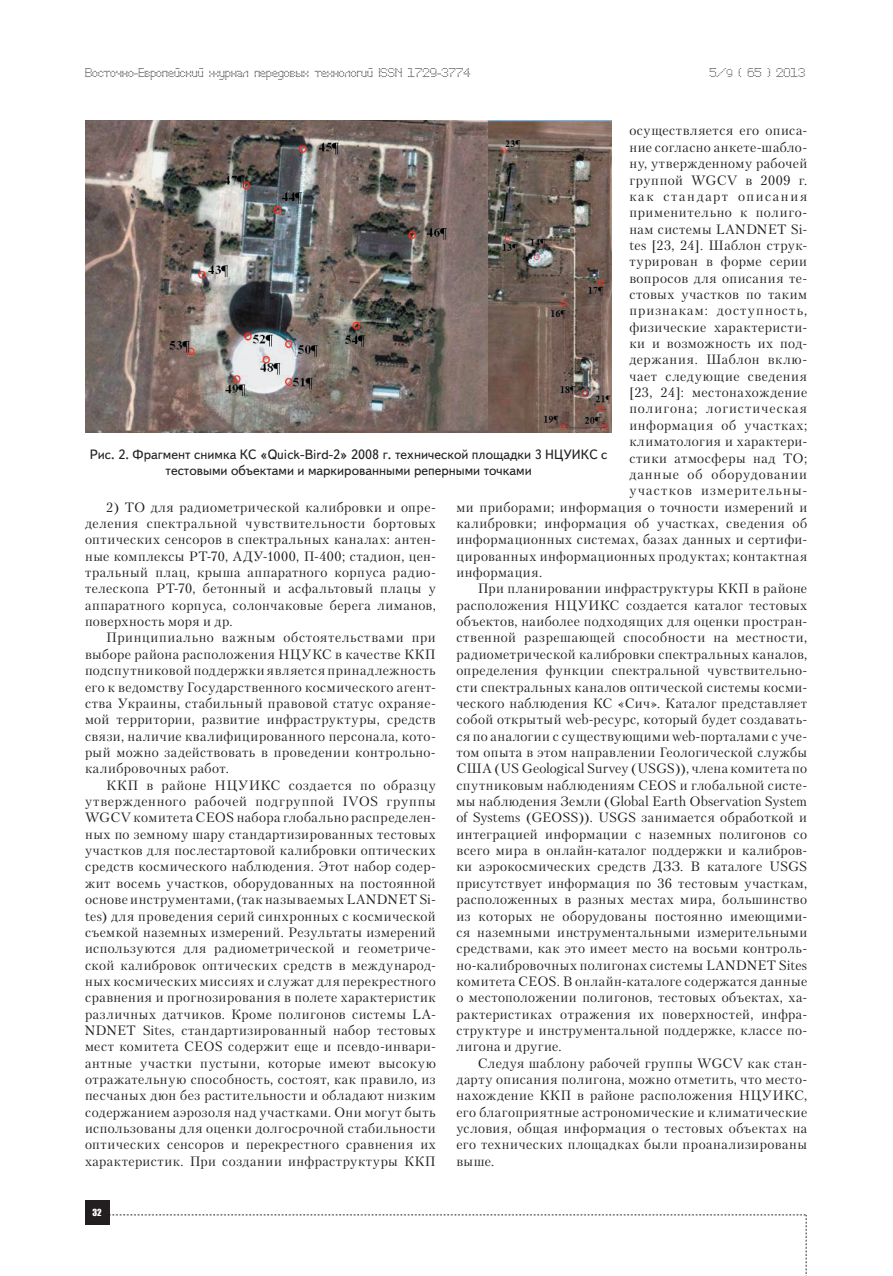
<style>
.page{position:relative;width:893px;height:1276px;background:#fff}
.page>*{position:absolute;margin:0;border:0;box-sizing:border-box;transform-origin:0 0}
.t1{font:13.5px/16.4px "Petersburg C";letter-spacing:.035em;color:#231f20;text-align:justify}
.t2{font:13.5px/16.2px "Text Book C";color:#231f20;text-align:center}
.t3{font:13.5px "Petersburg C";letter-spacing:.01em;color:#231f20}
.t4{font:13.5px "Petersburg C";letter-spacing:.015em;color:#231f20}
.t5{font:13.5px "Petersburg C";letter-spacing:.085em;color:#231f20}
.t6{font:13.5px "Petersburg C";letter-spacing:.055em;color:#231f20}
.t7{font:13.5px "Petersburg C";letter-spacing:.075em;color:#231f20}
.t8{font:13.5px "Petersburg C";letter-spacing:.07em;color:#231f20}
.t9{font:13.5px "Petersburg C";letter-spacing:.12em;color:#231f20}
.t10{font:12px "Perfo";letter-spacing:.015em;color:#231f20}
.t11{font:9px "Impact";color:#fff}
.s1{font-size:10.5px}
</style>
<div class="page">
<div style="left:85px;top:1200px;width:24px;height:25px;background:#231f20"></div>
<svg style="left:109px;top:1214px;width:698px;height:62px"></svg>
<img style="left:85px;top:121px;width:526px;height:311px">
<p class="t10" style="left:85px;top:65px;width:387px">Восточно-Европейский журнал передовых технологий ISSN 1729-3774</p>
<p class="t10" style="left:709px;top:65px;width:97px">5/<span class="s1">9</span> ( 65 ) 2013</p>
<p class="t1" style="left:629px;top:122px;width:179px">осуществляется его описа-</p>
<p class="t1" style="left:629px;top:139px;width:179px">ние согласно анкете-шабло-</p>
<p class="t1" style="left:629px;top:155px;width:179px">ну, утвержденному рабочей</p>
<p class="t1" style="left:629px;top:171px;width:179px">группой WGCV в 2009 г.</p>
<p class="t9" style="left:629px;top:188px;width:179px">как стандарт описания</p>
<p class="t6" style="left:629px;top:204px;width:179px">применительно к полиго-</p>
<p class="t1" style="left:629px;top:220px;width:179px">нам системы LANDNET Si-</p>
<p class="t1" style="left:629px;top:237px;width:179px">tes [23, 24]. Шаблон струк-</p>
<p class="t1" style="left:629px;top:253px;width:179px">турирован в форме серии</p>
<p class="t1" style="left:629px;top:270px;width:179px">вопросов для описания те-</p>
<p class="t1" style="left:629px;top:286px;width:179px">стовых участков по таким</p>
<p class="t5" style="left:629px;top:302px;width:179px">признакам: доступность,</p>
<p class="t1" style="left:629px;top:319px;width:179px">физические характеристи-</p>
<p class="t1" style="left:629px;top:335px;width:179px">ки и возможность их под-</p>
<p class="t1" style="left:629px;top:351px;width:179px">держания. Шаблон вклю-</p>
<p class="t1" style="left:629px;top:368px;width:179px">чает следующие сведения</p>
<p class="t1" style="left:629px;top:384px;width:179px">[23, 24]: местонахождение</p>
<p class="t7" style="left:629px;top:401px;width:179px">полигона; логистическая</p>
<p class="t6" style="left:629px;top:417px;width:179px">информация об участках;</p>
<p class="t1" style="left:629px;top:433px;width:179px">климатология и характери-</p>
<p class="t1" style="left:629px;top:449px;width:179px">стики атмосферы над ТО;</p>
<p class="t8" style="left:629px;top:466px;width:179px">данные об оборудовании</p>
<p class="t5" style="left:629px;top:482px;width:179px">участков измерительны-</p>
<p class="t1" style="left:456px;top:498px;width:352px">ми приборами; информация о точности измерений и</p>
<p class="t1" style="left:456px;top:515px;width:352px">калибровки; информация об участках, сведения об</p>
<p class="t1" style="left:456px;top:531px;width:352px">информационных системах, базах данных и сертифи-</p>
<p class="t1" style="left:456px;top:547px;width:352px">цированных информационных продуктах; контактная</p>
<p class="t1" style="left:456px;top:564px;width:87px">информация.</p>
<p class="t1" style="left:478px;top:580px;width:331px">При планировании инфраструктуры ККП в районе</p>
<p class="t1" style="left:456px;top:597px;width:352px">расположения НЦУИКС создается каталог тестовых</p>
<p class="t1" style="left:456px;top:613px;width:352px">объектов, наиболее подходящих для оценки простран-</p>
<p class="t1" style="left:456px;top:629px;width:352px">ственной разрешающей способности на местности,</p>
<p class="t1" style="left:456px;top:646px;width:352px">радиометрической калибровки спектральных каналов,</p>
<p class="t1" style="left:456px;top:662px;width:352px">определения функции спектральной чувствительно-</p>
<p class="t1" style="left:456px;top:678px;width:352px">сти спектральных каналов оптической системы косми-</p>
<p class="t1" style="left:456px;top:695px;width:352px">ческого наблюдения КС «Сич». Каталог представляет</p>
<p class="t1" style="left:456px;top:711px;width:352px">собой открытый web-ресурс, который будет создавать-</p>
<p class="t1" style="left:456px;top:727px;width:352px">ся по аналогии с существующими web-порталами с уче-</p>
<p class="t1" style="left:456px;top:744px;width:352px">том опыта в этом направлении Геологической службы</p>
<p class="t4" style="left:456px;top:760px;width:352px">США (US Geological Survey (USGS)), члена комитета по</p>
<p class="t1" style="left:456px;top:776px;width:352px">спутниковым наблюдениям CEOS и глобальной систе-</p>
<p class="t3" style="left:456px;top:793px;width:352px">мы наблюдения Земли (Global Earth Observation System</p>
<p class="t1" style="left:456px;top:809px;width:352px">of Systems (GEOSS)). USGS занимается обработкой и</p>
<p class="t1" style="left:456px;top:825px;width:352px">интеграцией информации с наземных полигонов со</p>
<p class="t1" style="left:456px;top:842px;width:352px">всего мира в онлайн-каталог поддержки и калибров-</p>
<p class="t1" style="left:456px;top:858px;width:352px">ки аэрокосмических средств ДЗЗ. В каталоге USGS</p>
<p class="t1" style="left:456px;top:874px;width:352px">присутствует информация по 36 тестовым участкам,</p>
<p class="t1" style="left:456px;top:891px;width:352px">расположенных в разных местах мира, большинство</p>
<p class="t1" style="left:456px;top:907px;width:352px">из которых не оборудованы постоянно имеющими-</p>
<p class="t1" style="left:456px;top:924px;width:352px">ся наземными инструментальными измерительными</p>
<p class="t1" style="left:456px;top:940px;width:352px">средствами, как это имеет место на восьми контроль-</p>
<p class="t1" style="left:456px;top:956px;width:352px">но-калибровочных полигонах системы LANDNET Sites</p>
<p class="t1" style="left:456px;top:973px;width:352px">комитета CEOS. В онлайн-каталоге содержатся данные</p>
<p class="t1" style="left:456px;top:989px;width:352px">о местоположении полигонов, тестовых объектах, ха-</p>
<p class="t1" style="left:456px;top:1005px;width:352px">рактеристиках отражения их поверхностей, инфра-</p>
<p class="t1" style="left:456px;top:1022px;width:352px">структуре и инструментальной поддержке, классе по-</p>
<p class="t1" style="left:456px;top:1038px;width:107px">лигона и другие.</p>
<p class="t1" style="left:478px;top:1054px;width:331px">Следуя шаблону рабочей группы WGCV как стан-</p>
<p class="t1" style="left:456px;top:1071px;width:352px">дарту описания полигона, можно отметить, что место-</p>
<p class="t1" style="left:456px;top:1087px;width:352px">нахождение ККП в районе расположения НЦУИКС,</p>
<p class="t1" style="left:456px;top:1103px;width:352px">его благоприятные астрономические и климатические</p>
<p class="t1" style="left:456px;top:1120px;width:352px">условия, общая информация о тестовых объектах на</p>
<p class="t1" style="left:456px;top:1136px;width:352px">его технических площадках были проанализированы</p>
<p class="t1" style="left:456px;top:1152px;width:39px">выше.</p>
<p class="t2" style="left:90px;top:446px;width:519px">Рис. 2. Фрагмент снимка КС «Quick-Bird-2» 2008 г. технической площадки 3 НЦУИКС с тестовыми объектами и маркированными реперными точками</p>
<p class="t1" style="left:85px;top:498px;width:352px;text-indent:21px">2) ТО для радиометрической калибровки и опре&shy;деления спектральной чувствительности бортовых оптических сенсоров в спектральных каналах: антен&shy;ные комплексы РТ-70, АДУ-1000, П-400; стадион, цен&shy;тральный плац, крыша аппаратного корпуса радио&shy;телескопа РТ-70, бетонный и асфальтовый плацы у аппаратного корпуса, солончаковые берега лиманов, поверхность моря и др.</p>
<p class="t1" style="left:85px;top:629px;width:352px;text-indent:21px">Принципиально важным обстоятельствами при выборе района расположения НЦУКС в качестве ККП подспутниковой поддержки является принадлежность его к ведомству Государственного космического агент&shy;ства Украины, стабильный правовой статус охраняе&shy;мой территории, развитие инфраструктуры, средств связи, наличие квалифицированного персонала, кото&shy;рый можно задействовать в проведении контрольно&shy;калибровочных работ.</p>
<p class="t1" style="left:85px;top:776px;width:352px;text-indent:21px">ККП в районе НЦУИКС создается по образцу утвержденного рабочей подгруппой IVOS группы WGCV комитета CEOS набора глобально распределен&shy;ных по земному шару стандартизированных тестовых участков для послестартовой калибровки оптических средств космического наблюдения. Этот набор содер&shy;жит восемь участков, оборудованных на постоянной основе инструментами, (так называемых LANDNET Si&shy;tes) для проведения серий синхронных с космической съемкой наземных измерений. Результаты измерений используются для радиометрической и геометриче&shy;ской калибровок оптических средств в международ&shy;ных космических миссиях и служат для перекрестного сравнения и прогнозирования в полете характеристик различных датчиков. Кроме полигонов системы LA-NDNET Sites, стандартизированный набор тестовых мест комитета CEOS содержит еще и псевдо-инвари&shy;антные участки пустыни, которые имеют высокую отражательную способность, состоят, как правило, из песчаных дюн без растительности и обладают низким содержанием аэрозоля над участками. Они могут быть использованы для оценки долгосрочной стабильности оптических сенсоров и перекрестного сравнения их характеристик. При создании инфраструктуры ККП</p>
<p class="t11" style="left:93px;top:1205px;width:11px">32</p>
</div>
